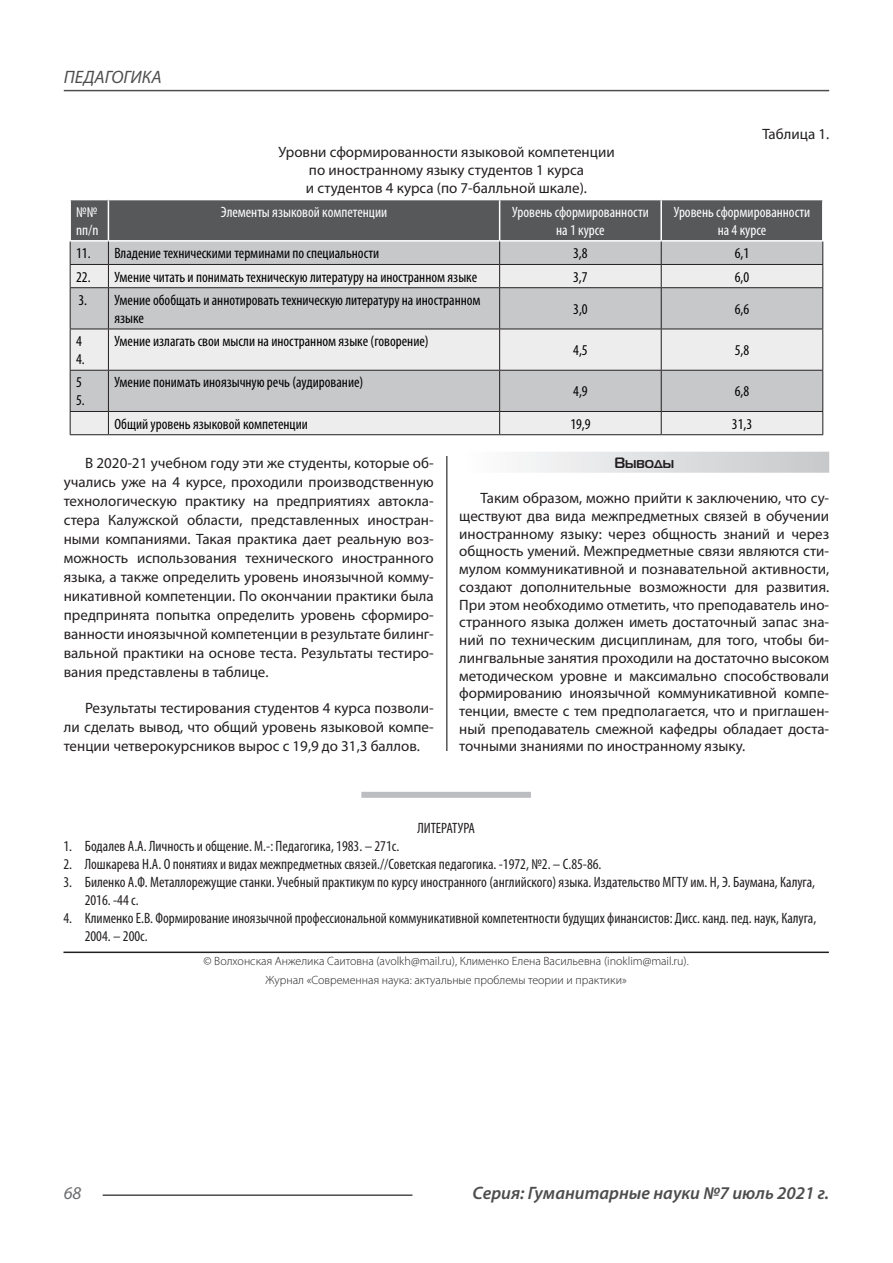
<style>
.page{position:relative;width:893px;height:1263px;background:#fff}
.page>*{position:absolute;margin:0;border:0;box-sizing:border-box;transform-origin:0 0}
.t1{font:italic 600 18px "Myriad Pro";color:#4d4d4d}
.t2{font:italic 18px "Myriad Pro";color:#4d4d4d}
.t3{font:italic 18px "Myriad Pro";color:#6c6d70}
.Статья_текст{font:15px/17.7px "Myriad Pro";color:#231f20;text-align:justify}
.Библиография_Литерат{font:condensed 15px/18px "Myriad Pro";color:#231f20}
.Таблица_Строка{font:condensed 15px/18px "Myriad Pro";color:#000}
.Таблица_Заголовок_Яч{font:condensed 15px/18px "Myriad Pro";color:#fff;text-align:center}
.Статья_подзаголовок{font:700 15px "Magistral C";color:#231f20}
.Автор_копирайт{font:300 12px "Myriad Pro";color:#231f20}
</style>
<div class="page">
<hr style="left:446px;top:128px;width:1px;height:1007px;background:#000">
<hr style="left:103px;top:1194px;width:309px;height:2px;background:#4d4d4d">
<hr style="left:64px;top:90px;width:765px;height:1px;background:#4d4d4d">
<div style="left:442px;top:111px;width:12px;height:345px;background:#fff"></div>
<div style="left:459px;top:452px;width:370px;height:21px;background:linear-gradient(to right,#fefeff,#c6c8ca)"></div>
<svg style="left:71px;top:288px;width:751px;height:146px;background:#d6d6d8"></svg>
<svg style="left:70px;top:200px;width:753px;height:87px;background:#9c9d9f"></svg>
<hr style="left:70px;top:287px;width:38px;height:1px;background:#231f20">
<hr style="left:70px;top:288px;width:1px;height:41px;background:#231f20">
<hr style="left:108px;top:287px;width:392px;height:1px;background:#231f20">
<hr style="left:108px;top:288px;width:1px;height:41px;background:#231f20">
<hr style="left:500px;top:287px;width:161px;height:1px;background:#231f20">
<hr style="left:499px;top:288px;width:1px;height:41px;background:#231f20">
<hr style="left:661px;top:287px;width:162px;height:1px;background:#231f20">
<hr style="left:661px;top:288px;width:1px;height:41px;background:#231f20">
<hr style="left:822px;top:288px;width:1px;height:41px;background:#231f20">
<hr style="left:70px;top:329px;width:38px;height:1px;background:#231f20">
<hr style="left:70px;top:329px;width:1px;height:41px;background:#231f20">
<hr style="left:108px;top:329px;width:392px;height:1px;background:#231f20">
<hr style="left:108px;top:329px;width:1px;height:41px;background:#231f20">
<hr style="left:500px;top:329px;width:161px;height:1px;background:#231f20">
<hr style="left:499px;top:329px;width:1px;height:41px;background:#231f20">
<hr style="left:661px;top:329px;width:162px;height:1px;background:#231f20">
<hr style="left:661px;top:329px;width:1px;height:41px;background:#231f20">
<hr style="left:822px;top:329px;width:1px;height:41px;background:#231f20">
<hr style="left:70px;top:370px;width:38px;height:1px;background:#231f20">
<hr style="left:70px;top:371px;width:1px;height:40px;background:#231f20">
<hr style="left:108px;top:370px;width:392px;height:1px;background:#231f20">
<hr style="left:108px;top:371px;width:1px;height:40px;background:#231f20">
<hr style="left:500px;top:370px;width:161px;height:1px;background:#231f20">
<hr style="left:499px;top:371px;width:1px;height:40px;background:#231f20">
<hr style="left:661px;top:370px;width:162px;height:1px;background:#231f20">
<hr style="left:661px;top:371px;width:1px;height:40px;background:#231f20">
<hr style="left:822px;top:371px;width:1px;height:40px;background:#231f20">
<hr style="left:70px;top:411px;width:38px;height:1px;background:#231f20">
<svg style="left:70px;top:412px;width:1px;height:22px"></svg>
<hr style="left:108px;top:411px;width:392px;height:1px;background:#231f20">
<svg style="left:108px;top:412px;width:1px;height:22px"></svg>
<hr style="left:500px;top:411px;width:161px;height:1px;background:#231f20">
<svg style="left:499px;top:412px;width:1px;height:22px"></svg>
<hr style="left:661px;top:411px;width:162px;height:1px;background:#231f20">
<svg style="left:661px;top:412px;width:1px;height:22px"></svg>
<svg style="left:822px;top:412px;width:1px;height:22px"></svg>
<hr style="left:70px;top:434px;width:38px;height:1px;background:#231f20">
<hr style="left:108px;top:434px;width:392px;height:1px;background:#231f20">
<hr style="left:500px;top:434px;width:161px;height:1px;background:#231f20">
<hr style="left:661px;top:434px;width:162px;height:1px;background:#231f20">
<div style="left:437px;top:751px;width:18px;height:410px;background:#fff"></div>
<div style="left:361px;top:792px;width:170px;height:6px;background:#bcbdc0"></div>
<hr style="left:63px;top:951px;width:766px;height:2px;background:#231f20">
<p class="t2" style="left:64px;top:66px;width:100px">ПЕДАГОГИКА</p>
<p class="Таблица_Заголовок_Яч" style="left:76px;top:203px;width:23px">№№</p>
<p class="Таблица_Заголовок_Яч" style="left:76px;top:221px;width:24px">nп/n</p>
<p class="Статья_текст" style="left:278px;top:143px;width:338px;text-align:center">Уровни сформированности языковой компетенции по иностранному языку студентов 1 курса<br>и студентов 4 курса (по 7-балльной шкале).</p>
<p class="Статья_текст" style="left:762px;top:125px;width:68px">Таблица 1.</p>
<p class="Таблица_Заголовок_Яч" style="left:221px;top:203px;width:168px">Элементы языковой компетенции</p>
<p class="Таблица_Заголовок_Яч" style="left:512px;top:203px;width:138px">Уровень сформированности на 1 курсе</p>
<p class="Таблица_Заголовок_Яч" style="left:674px;top:203px;width:138px">Уровень сформированности на 4 курсе</p>
<p class="Таблица_Строка" style="left:76px;top:244px;width:16px">11.</p>
<p class="Таблица_Строка" style="left:114px;top:244px;width:266px">Владение техническими терминами по специальности</p>
<p class="Таблица_Строка" style="left:573px;top:244px;width:16px">3,8</p>
<p class="Таблица_Строка" style="left:735px;top:244px;width:16px">6,1</p>
<p class="Таблица_Строка" style="left:76px;top:268px;width:16px">22.</p>
<p class="Таблица_Строка" style="left:114px;top:268px;width:364px">Умение читать и понимать техническую литературу на иностранном языке</p>
<p class="Таблица_Строка" style="left:573px;top:268px;width:16px">3,7</p>
<p class="Таблица_Строка" style="left:735px;top:268px;width:16px">6,0</p>
<p class="Таблица_Строка" style="left:79px;top:291px;width:10px">3.</p>
<p class="Таблица_Строка" style="left:114px;top:291px;width:368px">Умение обобщать и аннотировать техническую литературу на иностранном языке</p>
<p class="Таблица_Строка" style="left:573px;top:300px;width:16px">3,0</p>
<p class="Таблица_Строка" style="left:735px;top:300px;width:16px">6,6</p>
<p class="Таблица_Строка" style="left:76px;top:332px;width:7px">4</p>
<p class="Таблица_Строка" style="left:76px;top:350px;width:10px">4.</p>
<p class="Таблица_Строка" style="left:114px;top:332px;width:316px">Умение излагать свои мысли на иностранном языке (говорение)</p>
<p class="Таблица_Строка" style="left:573px;top:341px;width:16px">4,5</p>
<p class="Таблица_Строка" style="left:735px;top:341px;width:16px">5,8</p>
<p class="Таблица_Строка" style="left:76px;top:373px;width:7px">5</p>
<p class="Таблица_Строка" style="left:76px;top:391px;width:10px">5.</p>
<p class="Таблица_Строка" style="left:114px;top:373px;width:250px">Умение понимать иноязычную речь (аудирование)</p>
<p class="Таблица_Строка" style="left:573px;top:382px;width:16px">4,9</p>
<p class="Таблица_Строка" style="left:735px;top:382px;width:16px">6,8</p>
<p class="Таблица_Строка" style="left:114px;top:415px;width:195px">Общий уровень языковой компетенции</p>
<p class="Таблица_Строка" style="left:570px;top:415px;width:22px">19,9</p>
<p class="Таблица_Строка" style="left:732px;top:415px;width:22px">31,3</p>
<p class="Статья_текст" style="left:64px;top:453px;width:371px;line-height:19px;text-indent:21px">В 2020-21 учебном году эти же студенты, которые об&shy;учались уже на 4 курсе, проходили производственную технологическую практику на предприятиях автокла&shy;стера Калужской области, представленных иностран&shy;ными компаниями. Такая практика дает реальную воз&shy;можность использования технического иностранного языка, а также определить уровень иноязычной комму&shy;никативной компетенции. По окончании практики была предпринята попытка определить уровень сформиро&shy;ванности иноязычной компетенции в результате билинг&shy;вальной практики на основе теста. Результаты тестиро&shy;вания представлены в таблице.</p>
<p class="Статья_текст" style="left:64px;top:698px;width:371px;line-height:19px;text-indent:21px">Результаты тестирования студентов 4 курса позволи&shy;ли сделать вывод, что общий уровень языковой компе&shy;тенции четверокурсников вырос с 19,9 до 31,3 баллов.</p>
<p class="Статья_подзаголовок" style="left:614px;top:454px;width:61px">Выводы</p>
<p class="Статья_текст" style="left:459px;top:489px;width:371px;text-indent:21px">Таким образом, можно прийти к заключению, что су&shy;ществуют два вида межпредметных связей в обучении иностранному языку: через общность знаний и через общность умений. Межпредметные связи являются сти&shy;мулом коммуникативной и познавательной активности, создают дополнительные возможности для развития.<br>При этом необходимо отметить, что преподаватель ино&shy;странного языка должен иметь достаточный запас зна&shy;ний по техническим дисциплинам, для того, чтобы би&shy;лингвальные занятия проходили на достаточно высоком методическом уровне и максимально способствовали формированию иноязычной коммуникативной компе&shy;тенции, вместе с тем предполагается, что и приглашен&shy;ный преподаватель смежной кафедры обладает доста&shy;точными знаниями по иностранному языку.</p>
<p class="Библиография_Литерат" style="left:417px;top:818px;width:59px">ЛИТЕРАТУРА</p>
<p class="Библиография_Литерат" style="left:63px;top:837px;width:337px">1. Бодалев А.А. Личность и общение. М.-: Педагогика, 1983. – 271с.</p>
<p class="Библиография_Литерат" style="left:63px;top:855px;width:540px">2. Лошкарева Н.А. О понятиях и видах межпредметных связей.//Советская педагогика. -1972, №2. – С.85-86.</p>
<p class="Библиография_Литерат" style="left:85px;top:873px;width:732px;text-indent:-21px">3. Биленко А.Ф. Металлорежущие станки. Учебный практикум по курсу иностранного (английского) языка. Издательство МГТУ им. Н, Э. Баумана, Калуга,<br>2016. -44 с.</p>
<p class="Библиография_Литерат" style="left:85px;top:909px;width:733px;text-indent:-21px">4. Клименко Е.В. Формирование иноязычной профессиональной коммуникативной компетентности будущих финансистов: Дисс. канд. пед. наук, Калуга,<br>2004. – 200с.</p>
<p class="Автор_копирайт" style="left:204px;top:953px;width:487px">© Волхонская Анжелика Саитовна (avolkh@mail.ru), Клименко Елена Васильевна (inoklim@mail.ru).</p>
<p class="Автор_копирайт" style="left:266px;top:973px;width:363px">Журнал «Современная наука: актуальные проблемы теории и практики»</p>
<p class="t3" style="left:64px;top:1182px;width:19px">68</p>
<p class="t1" style="left:473px;top:1182px;width:358px">Серия: Гуманитарные науки №7 июль 2021 г.</p>
</div>
